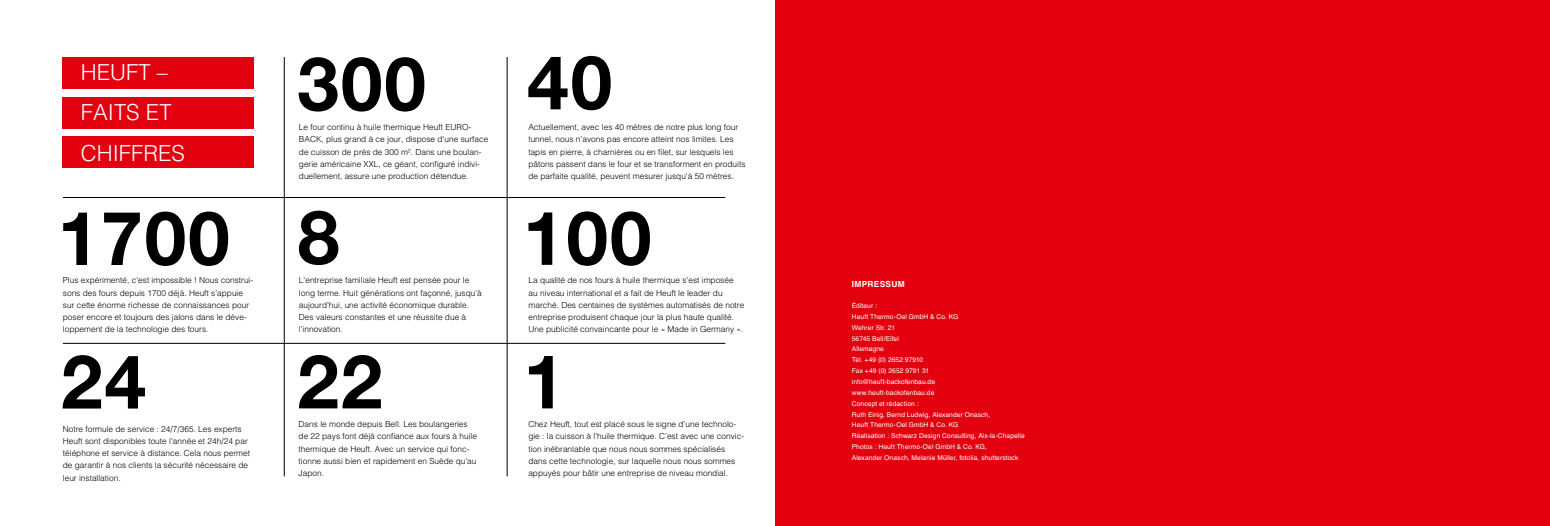
<style>
.page{position:relative;width:1550px;height:526px;background:#fff}
.page>*{position:absolute;margin:0;border:0;box-sizing:border-box;transform-origin:0 0}
.t1{font:700 74.81px "Helvetica Neue";letter-spacing:.025em;color:#000}
.t2{font:300 22.05px/41.1px "Helvetica";color:#fff}
.t3{font:300 8.31px/12.2px "Helvetica";color:#000}
.t4{font:700 8.31px "Helvetica";letter-spacing:.035em;color:#fff}
.t5{font:6.65px/10.8px "Helvetica";letter-spacing:.01em;color:#fff}
</style>
<div class="page">
<div style="left:775px;top:0;width:774px;height:526px;background:#e3000f"></div>
<hr style="left:63px;top:343px;width:662px;height:1px;background:#000">
<hr style="left:63px;top:197px;width:662px;height:1px;background:#000">
<hr style="left:284px;top:57px;width:1px;height:419px;background:#000">
<hr style="left:507px;top:57px;width:1px;height:419px;background:#000">
<div style="left:63px;top:97px;width:191px;height:31px;background:#e3000f"></div>
<div style="left:63px;top:136px;width:191px;height:32px;background:#e3000f"></div>
<div style="left:63px;top:57px;width:191px;height:32px;background:#e3000f"></div>
<h1 class="t1" style="left:297px;top:38px;width:130px">300</h1>
<h1 class="t1" style="left:527px;top:36px;width:87px">40</h1>
<h2 class="t2" style="left:81px;top:50px;width:88px">HEUFT –</h2>
<h2 class="t2" style="left:81px;top:90px;width:106px">FAITS ET<br>CHIFFRES</h2>
<p class="t3" style="left:299px;top:120px;width:191px">Le four continu à huile thermique Heuft EURO-BACK, plus grand à ce jour, dispose d'une surface de cuisson de près de 300 m². Dans une boulan&shy;gerie américaine XXL, ce géant, configuré indivi&shy;duellement, assure une production détendue.</p>
<h1 class="t1" style="left:58px;top:192px;width:283px">1700 8</h1>
<h1 class="t1" style="left:523px;top:192px;width:130px">100</h1>
<p class="t3" style="left:528px;top:120px;width:219px">Actuellement, avec les 40 mètres de notre plus long four tunnel, nous n’avons pas encore atteint nos limites. Les tapis en pierre, à charnières ou en filet, sur lesquels les pâtons passent dans le four et se transforment en produits de parfaite qualité, peuvent mesurer jusqu'à 50 mètres.</p>
<p class="t3" style="left:63px;top:274px;width:192px">Plus expérimenté, c'est impossible ! Nous construi&shy;sons des fours depuis 1700 déjà. Heuft s'appuie sur cette énorme richesse de connaissances pour poser encore et toujours des jalons dans le déve&shy;loppement de la technologie des fours.</p>
<p class="t3" style="left:299px;top:274px;width:184px">L'entreprise familiale Heuft est pensée pour le long terme. Huit générations ont façonné, jusqu’à aujourd’hui, une activité économique durable.<br>Des valeurs constantes et une réussite due à l'innovation.</p>
<p class="t3" style="left:528px;top:274px;width:217px">La qualité de nos fours à huile thermique s'est imposée au niveau international et a fait de Heuft le leader du marché. Des centaines de systèmes automatisés de notre entreprise produisent chaque jour la plus haute qualité.<br>Une publicité convaincante pour le « Made in Germany ».</p>
<h1 class="t1" style="left:61px;top:335px;width:87px">24</h1>
<h1 class="t1" style="left:297px;top:335px;width:87px">22</h1>
<h1 class="t1" style="left:523px;top:335px;width:43px">1</h1>
<p class="t3" style="left:63px;top:422px;width:189px">Notre formule de service : 24/7/365. Les experts Heuft sont disponibles toute l'année et 24h/24 par téléphone et service à distance. Cela nous permet de garantir à nos clients la sécurité nécessaire de leur installation.</p>
<p class="t3" style="left:299px;top:417px;width:180px">Dans le monde depuis Bell. Les boulangeries de 22 pays font déjà confiance aux fours à huile thermique de Heuft. Avec un service qui fonc&shy;tionne aussi bien et rapidement en Suède qu'au Japon.</p>
<p class="t3" style="left:528px;top:417px;width:217px">Chez Heuft, tout est placé sous le signe d’une technolo&shy;gie : la cuisson à l'huile thermique. C’est avec une convic&shy;tion inébranlable que nous nous sommes spécialisés dans cette technologie, sur laquelle nous nous sommes appuyés pour bâtir une entreprise de niveau mondial.</p>
<p class="t4" style="left:852px;top:277px;width:54px">IMPRESSUM</p>
<p class="t5" style="left:852px;top:300px;width:174px">Éditeur :<br>Heuft Thermo-Oel GmbH &amp; Co. KG<br>Wehrer Str. 21<br>56745 Bell/Eifel<br>Allemagne<br>Tél. +49 (0) 2652 97910<br>Fax +49 (0) 2652 9791 31<br>info@heuft-backofenbau.de<br>www.heuft-backofenbau.de<br>Concept et rédaction :<br>Ruth Einig, Bernd Ludwig, Alexander Onasch,<br>Heuft Thermo-Oel GmbH &amp; Co. KG<br>Réalisation : Schwarz Design Consulting, Aix-la-Chapelle<br>Photos : Heuft Thermo-Oel GmbH &amp; Co. KG,<br>Alexander Onasch, Melanie Müller, fotolia, shutterstock</p>
</div>
